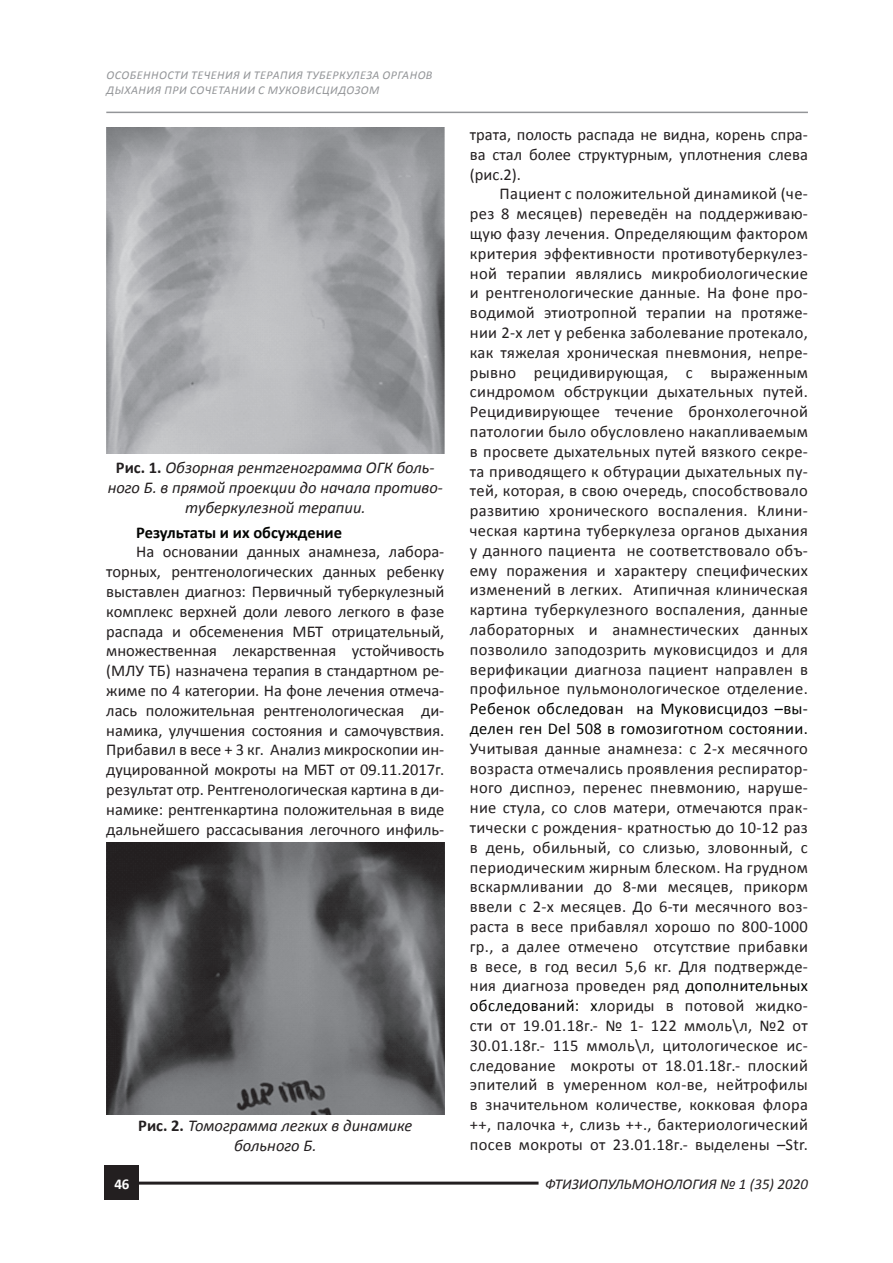
<style>
.page{position:relative;width:893px;height:1263px;background:#fff}
.page>*{position:absolute;margin:0;border:0;box-sizing:border-box;transform-origin:0 0}
.t1{font:16.5px/19.8px "Calibri";color:#231f20;text-align:justify}
.t2{font:italic 16.5px/19.8px "Calibri";color:#231f20;text-align:center}
.t3{font:16.5px/19.8px "Calibri";letter-spacing:.02em;color:#040503}
.t4{font:700 16.5px "Calibri";color:#040503}
.t5{font:italic 15px "Calibri";color:#231f20}
.t6{font:700 15px "Calibri";color:#fff}
.t7{font:italic 12px/14.4px "Calibri";letter-spacing:.04em;color:#939598}
.s1{font-weight:700;font-style:normal}
.s2{color:#040503}
</style>
<div class="page">
<hr style="left:106px;top:112px;width:702px;height:1px;background:#939598">
<div style="left:105px;top:1166px;width:34px;height:34px;background:#231f20"></div>
<hr style="left:139px;top:1181px;width:400px;height:3px;background:#231f20">
<img style="left:106px;top:128px;width:338px;height:326px">
<img style="left:106px;top:842px;width:338px;height:272px">
<p class="t7" style="left:107px;top:68px;width:327px">ОСОБЕННОСТИ ТЕЧЕНИЯ И ТЕРАПИЯ ТУБЕРКУЛЕЗА ОРГАНОВ<br>ДЫХАНИЯ ПРИ СОЧЕТАНИИ С МУКОВИСЦИДОЗОМ</p>
<p class="t2" style="left:108px;top:457px;width:337px"><span class="s1">Рис. 1.</span> Обзорная рентгенограмма ОГК боль&shy;ного Б. в прямой проекции до начала противо&shy;туберкулезной терапии.</p>
<p class="t4" style="left:136px;top:521px;width:208px">Результаты и их обсуждение</p>
<p class="t1" style="left:106px;top:542px;width:340px;text-indent:30px">На основании данных анамнеза, лабора&shy;торных, рентгенологических данных ребенку выставлен диагноз: Первичный туберкулезный комплекс верхней доли левого легкого в фазе распада и обсеменения МБТ отрицательный, множественная лекарственная устойчивость (МЛУ ТБ) назначена терапия в стандартном ре&shy;жиме по 4 категории. На фоне лечения отмеча&shy;лась положительная рентгенологическая ди&shy;намика, улучшения состояния и самочувствия.<br>Прибавил в весе + 3 кг. Анализ микроскопии ин&shy;дуцированной мокроты на МБТ от 09.11.2017г. результат отр. Рентгенологическая картина в ди&shy;намике: рентгенкартина положительная в виде дальнейшего рассасывания легочного инфиль-</p>
<p class="t2" style="left:138px;top:1115px;width:276px"><span class="s1">Рис. 2.</span> Томограмма легких в динамике больного Б.</p>
<p class="t1" style="left:470px;top:125px;width:340px">трата, полость распада не видна, корень спра&shy;ва стал более структурным, уплотнения слева (рис.2).</p>
<p class="t1" style="left:470px;top:184px;width:340px;text-indent:30px">Пациент с положительной динамикой (че&shy;рез 8 месяцев) переведён на поддерживаю&shy;щую фазу лечения. Определяющим фактором критерия эффективности противотуберкулез&shy;ной терапии являлись микробиологические и рентгенологические данные. На фоне про&shy;водимой этиотропной терапии на протяже&shy;нии 2-х лет у ребенка заболевание протекало, как тяжелая хроническая пневмония, непре&shy;рывно рецидивирующая, с выраженным синдромом обструкции дыхательных путей.<br>Рецидивирующее течение бронхолегочной патологии было обусловлено накапливаемым в просвете дыхательных путей вязкого секре&shy;та приводящего к обтурации дыхательных пу&shy;тей, которая, в свою очередь, способствовало развитию хронического воспаления. Клини&shy;ческая картина туберкулеза органов дыхания у данного пациента не соответствовало объ&shy;ему поражения и характеру специфических изменений в легких. Атипичная клиническая картина туберкулезного воспаления, данные лабораторных и анамнестических данных позволило заподозрить муковисцидоз и для верификации диагноза пациент направлен в профильное пульмонологическое отделение.</p>
<p class="t3" style="left:470px;top:699px;width:340px">Ребенок обследован на Муковисцидоз –вы&shy;делен ген Del 508 в гомозиготном состоянии.</p>
<p class="t1" style="left:470px;top:738px;width:340px">Учитывая данные анамнеза: с 2-х месячного возраста отмечались проявления респиратор&shy;ного диспноэ, перенес пневмонию, наруше&shy;ние стула, со слов матери, отмечаются прак&shy;тически с рождения- кратностью до 10-12 раз в день, обильный, со слизью, зловонный, с периодическим жирным блеском. На грудном вскармливании до 8-ми месяцев, прикорм ввели с 2-х месяцев. До 6-ти месячного воз&shy;раста в весе прибавлял хорошо по 800-1000 гр., а далее отмечено отсутствие прибавки в весе, в год весил 5,6 кг. Для подтвержде&shy;ния диагноза проведен ряд <span class="s2">дополнительных обследований: х</span>лориды в потовой жидко&shy;сти от 19.01.18г.- № 1- 122 ммоль\л, №2 от 30.01.18г.- 115 ммоль\л, цитологическое ис&shy;следование мокроты от 18.01.18г.- плоский эпителий в умеренном кол-ве, нейтрофилы в значительном количестве, кокковая флора ++, палочка +, слизь ++., бактериологический посев мокроты от 23.01.18г.- выделены –Str.</p>
<p class="t6" style="left:114px;top:1175px;width:17px">46</p>
<p class="t5" style="left:545px;top:1173px;width:264px">ФТИЗИОПУЛЬМОНОЛОГИЯ № 1 (35) 2020</p>
</div>
